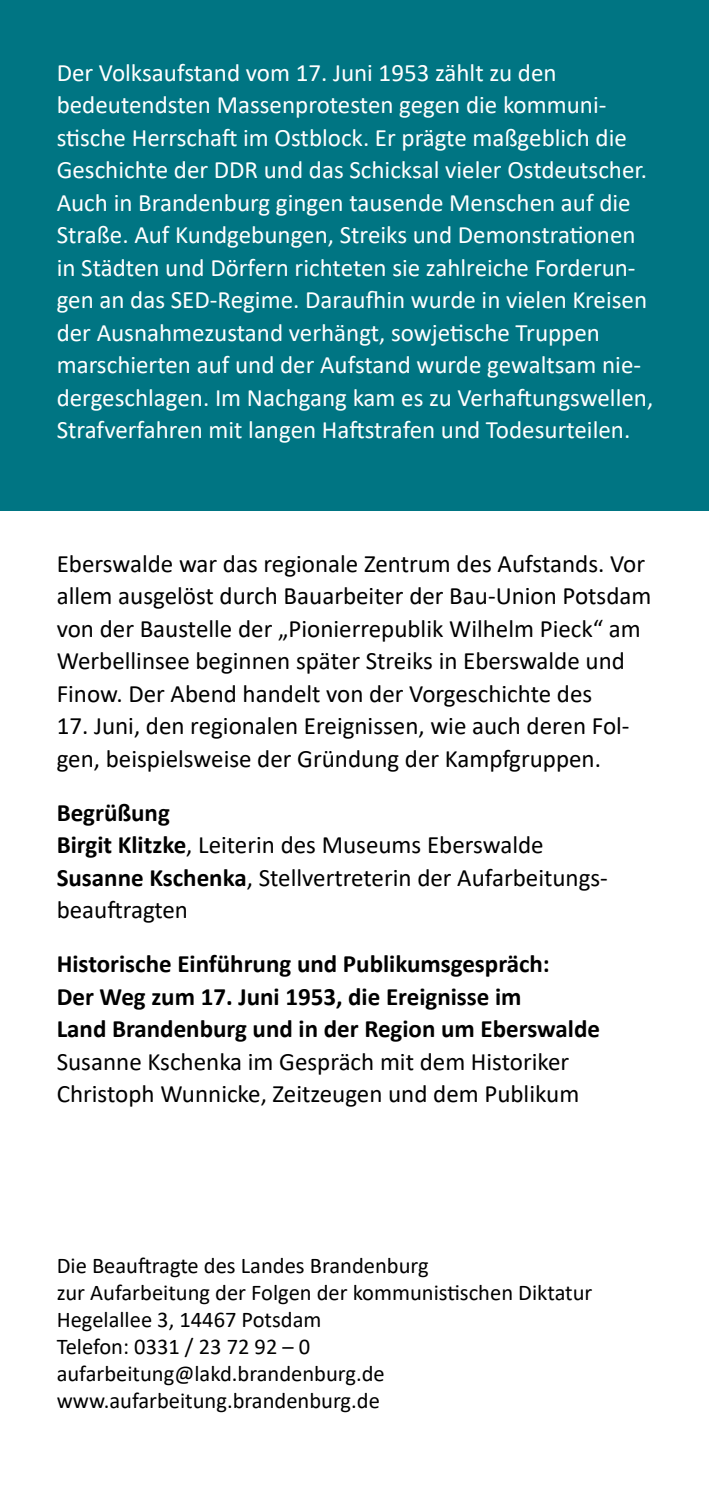
<style>
.page{position:relative;width:709px;height:1489px;background:#fff}
.page>*{position:absolute;margin:0;border:0;box-sizing:border-box;transform-origin:0 0}
.t1{font:25px/32.5px "Calibri";color:#fff}
.t2{font:25px/32.5px "Calibri";color:#000}
.t3{font:700 25px/32.5px "Calibri";color:#000}
.t4{font:22.5px/27px "Calibri";color:#000}
.s1{font-weight:700}
</style>
<div class="page">
<div style="left:0;top:0;width:709px;height:510px;background:#007583"></div>
<p class="t1" style="left:57px;top:55px;width:598px">Der Volksaufstand vom 17. Juni 1953 zählt zu den bedeutendsten Massenprotesten gegen die kommuni&shy;stische Herrschaft im Ostblock. Er prägte maßgeblich die Geschichte der DDR und das Schicksal vieler Ostdeutscher.<br>Auch in Brandenburg gingen tausende Menschen auf die Straße. Auf Kundgebungen, Streiks und Demonstrationen in Städten und Dörfern richteten sie zahlreiche Forderun&shy;gen an das SED-Regime. Daraufhin wurde in vielen Kreisen der Ausnahmezustand verhängt, sowjetische Truppen marschierten auf und der Aufstand wurde gewaltsam nie&shy;dergeschlagen. Im Nachgang kam es zu Verhaftungswellen, Strafverfahren mit langen Haftstrafen und Todesurteilen.</p>
<p class="t2" style="left:57px;top:546px;width:596px">Eberswalde war das regionale Zentrum des Aufstands. Vor allem ausgelöst durch Bauarbeiter der Bau-Union Potsdam von der Baustelle der „Pionierrepublik Wilhelm Pieck“ am Werbellinsee beginnen später Streiks in Eberswalde und Finow. Der Abend handelt von der Vorgeschichte des</p>
<p class="t2" style="left:57px;top:709px;width:574px">17. Juni, den regionalen Ereignissen, wie auch deren Fol&shy;gen, beispielsweise der Gründung der Kampfgruppen.</p>
<p class="t2" style="left:57px;top:795px;width:552px"><span class="s1">Begrüßung<br>Birgit Klitzke</span>, Leiterin des Museums Eberswalde <span class="s1">Susanne Kschenka</span>, Stellvertreterin der Aufarbeitungs&shy;beauftragten</p>
<p class="t3" style="left:57px;top:947px;width:545px">Historische Einführung und Publikumsgespräch:<br>Der Weg zum 17. Juni 1953, die Ereignisse im<br>Land Brandenburg und in der Region um Eberswalde</p>
<p class="t2" style="left:57px;top:1044px;width:524px">Susanne Kschenka im Gespräch mit dem Historiker<br>Christoph Wunnicke, Zeitzeugen und dem Publikum</p>
<p class="t4" style="left:57px;top:1251px;width:537px">Die Beauftragte des Landes Brandenburg<br>zur Aufarbeitung der Folgen der kommunistischen Diktatur Hegelallee 3, 14467 Potsdam<br>Telefon: 0331 / 23 72 92 – 0 aufarbeitung@lakd.brandenburg.de www.aufarbeitung.brandenburg.de</p>
</div>
